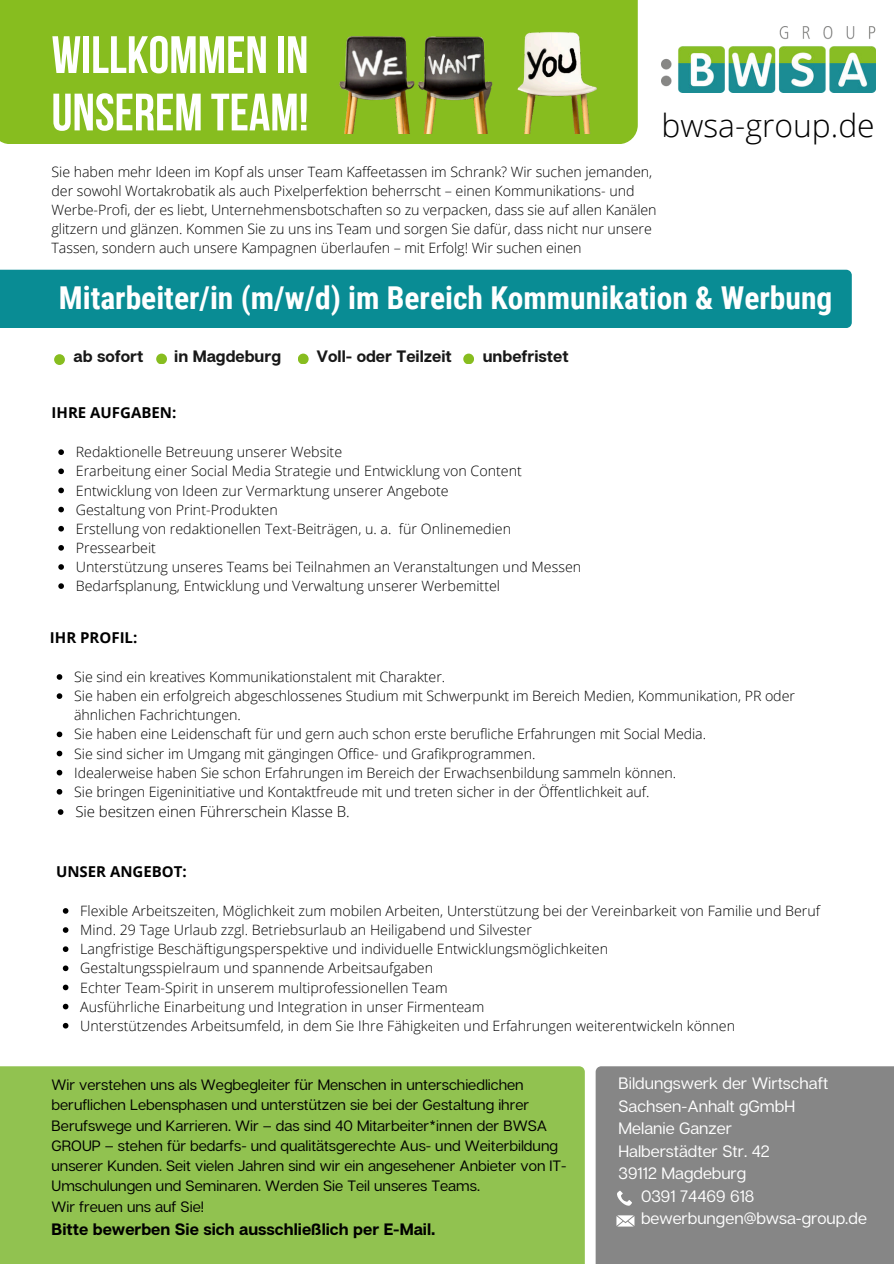
<style>
.page{position:relative;width:894px;height:1264px;background:#fff}
.page>*{position:absolute;margin:0;border:0;box-sizing:border-box;transform-origin:0 0}
.t1{font:700 52.5px/57.3px "Bebas Neue";color:#fff}
.t2{font:300 31.8px "Open Sans";color:#000}
.t3{font:700 31.5px "Roboto Condensed";color:#fff}
.t4{font:16.5px "Articulat CF";color:#fff}
.t5{font:700 16.5px "Articulat CF";color:#181818}
.t6{font:700 16.5px "Articulat CF";color:#000}
.t7{font:15px/20.2px "Articulat CF";color:#000}
.t8{font:700 15px "Open Sans";color:#000}
.t9{font:300 15px "Open Sans";letter-spacing:-.005em;color:#000}
.t10{font:300 14.25px/19.2px "Open Sans";color:#000}
</style>
<div class="page">
<div style="left:0;top:0;width:637px;height:144px;background:#87bd1f"></div>
<img style="left:661px;top:26px;width:214px;height:67px">
<img style="left:310px;top:24px;width:328px;height:109px">
<div style="left:0;top:270px;width:851px;height:58px;background:#098c94"></div>
<div style="left:54px;top:354px;width:11px;height:11px;background:#87bd1f;border-radius:50%"></div>
<div style="left:156px;top:353px;width:11px;height:11px;background:#87bd1f;border-radius:50%"></div>
<div style="left:298px;top:353px;width:10px;height:11px;background:#87bd1f;border-radius:50%"></div>
<div style="left:463px;top:353px;width:11px;height:11px;background:#87bd1f;border-radius:50%"></div>
<div style="left:0;top:1066px;width:584px;height:197px;background:#91c250"></div>
<div style="left:595px;top:1066px;width:298px;height:197px;background:#868686"></div>
<svg style="left:616px;top:1215px;width:18px;height:11px"></svg>
<svg style="left:616px;top:1190px;width:16px;height:16px"></svg>
<svg style="left:58px;top:449px;width:6px;height:6px"></svg>
<svg style="left:58px;top:468px;width:6px;height:6px"></svg>
<svg style="left:58px;top:487px;width:6px;height:6px"></svg>
<svg style="left:58px;top:507px;width:6px;height:5px"></svg>
<svg style="left:58px;top:526px;width:6px;height:5px"></svg>
<svg style="left:58px;top:545px;width:6px;height:5px"></svg>
<svg style="left:58px;top:564px;width:6px;height:6px"></svg>
<svg style="left:58px;top:583px;width:6px;height:6px"></svg>
<svg style="left:57px;top:674px;width:5px;height:5px"></svg>
<svg style="left:57px;top:693px;width:5px;height:6px"></svg>
<svg style="left:57px;top:731px;width:5px;height:6px"></svg>
<svg style="left:57px;top:750px;width:5px;height:6px"></svg>
<svg style="left:57px;top:769px;width:5px;height:6px"></svg>
<svg style="left:57px;top:789px;width:5px;height:5px"></svg>
<svg style="left:58px;top:809px;width:5px;height:5px"></svg>
<svg style="left:63px;top:908px;width:5px;height:5px"></svg>
<svg style="left:63px;top:927px;width:5px;height:5px"></svg>
<svg style="left:63px;top:946px;width:5px;height:6px"></svg>
<svg style="left:63px;top:965px;width:5px;height:6px"></svg>
<svg style="left:63px;top:984px;width:5px;height:6px"></svg>
<svg style="left:63px;top:1003px;width:5px;height:6px"></svg>
<svg style="left:63px;top:1022px;width:5px;height:6px"></svg>
<h1 class="t1" style="left:52px;top:26px;width:258px">WILLKOMMEN IN<br>UNSEREM TEAM!</h1>
<p class="t10" style="left:52px;top:162px;width:606px">Sie haben mehr Ideen im Kopf als unser Team Kaffeetassen im Schrank? Wir suchen jemanden, der sowohl Wortakrobatik als auch Pixelperfektion beherrscht – einen Kommunikations- und Werbe-Profi, der es liebt, Unternehmensbotschaften so zu verpacken, dass sie auf allen Kanälen glitzern und glänzen. Kommen Sie zu uns ins Team und sorgen Sie dafür, dass nicht nur unsere Tassen, sondern auch unsere Kampagnen überlaufen – mit Erfolg! Wir suchen einen</p>
<h3 class="t3" style="left:59px;top:276px;width:774px">Mitarbeiter/in (m/w/d) im Bereich Kommunikation &amp; Werbung</h3>
<h2 class="t2" style="left:661px;top:103px;width:215px">bwsa-group.de</h2>
<p class="t5" style="left:74px;top:346px;width:71px">ab sofort</p>
<p class="t5" style="left:174px;top:346px;width:108px">in Magdeburg</p>
<p class="t5" style="left:316px;top:346px;width:137px">Voll- oder Teilzeit</p>
<p class="t5" style="left:482px;top:346px;width:87px">unbefristet</p>
<p class="t8" style="left:52px;top:402px;width:126px">IHRE AUFGABEN:</p>
<p class="t10" style="left:76px;top:442px;width:507px">Redaktionelle Betreuung unserer Website<br>Erarbeitung einer Social Media Strategie und Entwicklung von Content Entwicklung von Ideen zur Vermarktung unserer Angebote<br>Gestaltung von Print-Produkten<br>Erstellung von redaktionellen Text-Beiträgen, u. a. für Onlinemedien Pressearbeit<br>Unterstützung unseres Teams bei Teilnahmen an Veranstaltungen und Messen Bedarfsplanung, Entwicklung und Verwaltung unserer Werbemittel</p>
<p class="t8" style="left:50px;top:626px;width:89px">IHR PROFIL:</p>
<p class="t10" style="left:74px;top:667px;width:722px">Sie sind ein kreatives Kommunikationstalent mit Charakter.<br>Sie haben ein erfolgreich abgeschlossenes Studium mit Schwerpunkt im Bereich Medien, Kommunikation, PR oder ähnlichen Fachrichtungen.<br>Sie haben eine Leidenschaft für und gern auch schon erste berufliche Erfahrungen mit Social Media.<br>Sie sind sicher im Umgang mit gängingen Office- und Grafikprogrammen.<br>Idealerweise haben Sie schon Erfahrungen im Bereich der Erwachsenbildung sammeln können.<br>Sie bringen Eigeninitiative und Kontaktfreude mit und treten sicher in der Öffentlichkeit auf.</p>
<p class="t9" style="left:75px;top:801px;width:276px">Sie besitzen einen Führerschein Klasse B.</p>
<p class="t8" style="left:56px;top:860px;width:132px">UNSER ANGEBOT:</p>
<p class="t10" style="left:80px;top:900px;width:741px">Flexible Arbeitszeiten, Möglichkeit zum mobilen Arbeiten, Unterstützung bei der Vereinbarkeit von Familie und Beruf Mind. 29 Tage Urlaub zzgl. Betriebsurlaub an Heiligabend und Silvester<br>Langfristige Beschäftigungsperspektive und individuelle Entwicklungsmöglichkeiten<br>Gestaltungsspielraum und spannende Arbeitsaufgaben<br>Echter Team-Spirit in unserem multiprofessionellen Team<br>Ausführliche Einarbeitung und Integration in unser Firmenteam<br>Unterstützendes Arbeitsumfeld, in dem Sie Ihre Fähigkeiten und Erfahrungen weiterentwickeln können</p>
<p class="t7" style="left:52px;top:1075px;width:516px">Wir verstehen uns als Wegbegleiter für Menschen in unterschiedlichen beruflichen Lebensphasen und unterstützen sie bei der Gestaltung ihrer Berufswege und Karrieren. Wir – das sind 40 Mitarbeiter*innen der BWSA GROUP – stehen für bedarfs- und qualitätsgerechte Aus- und Weiterbildung unserer Kunden. Seit vielen Jahren sind wir ein angesehener Anbieter von IT-Umschulungen und Seminaren. Werden Sie Teil unseres Teams.<br>Wir freuen uns auf Sie!</p>
<p class="t6" style="left:52px;top:1219px;width:385px">Bitte bewerben Sie sich ausschließlich per E-Mail.</p>
<p class="t4" style="left:618px;top:1073px;width:211px">Bildungswerk der Wirtschaft</p>
<p class="t4" style="left:618px;top:1096px;width:178px">Sachsen-Anhalt gGmbH</p>
<p class="t4" style="left:618px;top:1118px;width:115px">Melanie Ganzer</p>
<p class="t4" style="left:618px;top:1141px;width:153px">Halberstädter Str. 42</p>
<p class="t4" style="left:618px;top:1163px;width:129px">39112 Magdeburg</p>
<p class="t4" style="left:641px;top:1186px;width:115px">0391 74469 618</p>
<p class="t4" style="left:641px;top:1208px;width:227px">bewerbungen@bwsa-group.de</p>
</div>
